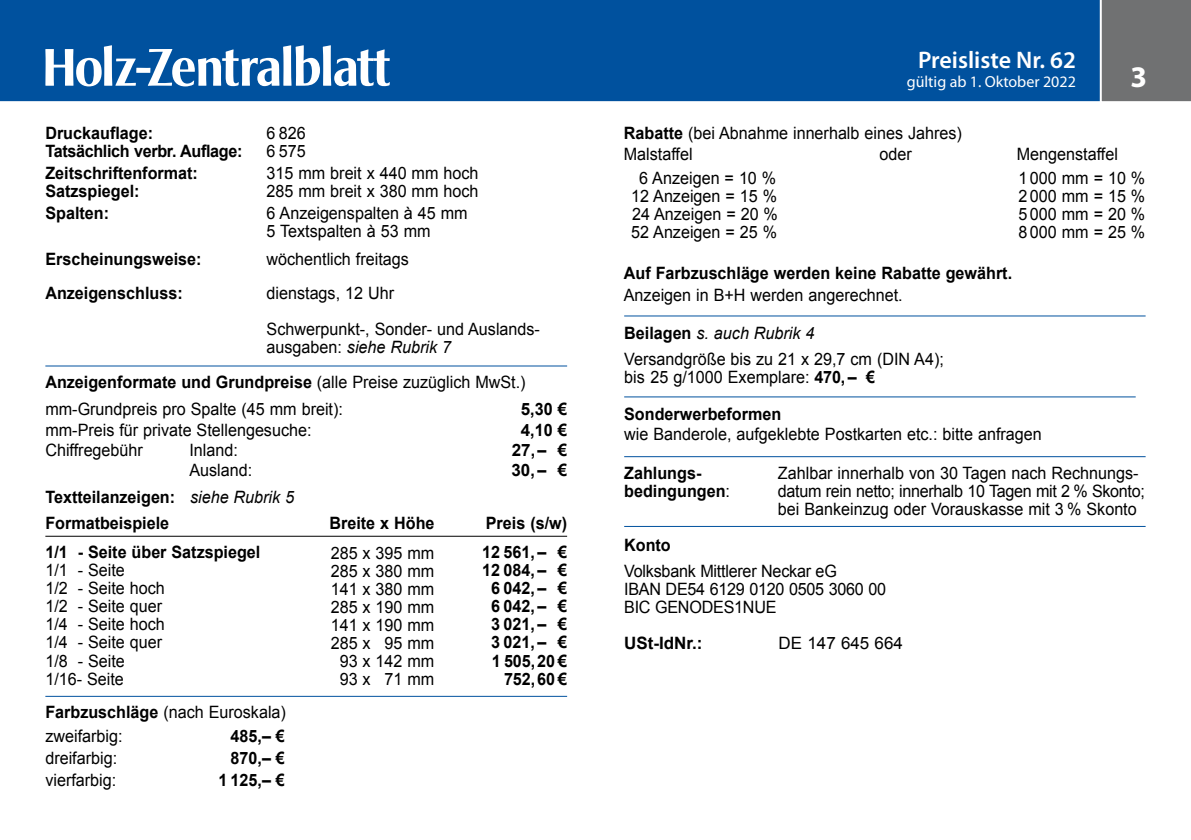
<style>
.page{position:relative;width:1191px;height:840px;background:#fff}
.page>*{position:absolute;margin:0;border:0;box-sizing:border-box;transform-origin:0 0}
.t1{font:700 30px "Myriad Pro";color:#fff}
.t2{font:600 24px "Myriad Pro";color:#fff}
.t3{font:17px/18px "Arial";color:#000;scale:.95 1}
.t4{font:700 17px/18px "Arial";color:#000;scale:.95 1}
.t5{font:700 17px/20.4px "Arial";color:#000;text-align:center}
.t6{font:700 17px "Arial";letter-spacing:-.02em;color:#000;scale:.95 1}
.t7{font:17px "Arial";color:#000}
.t8{font:16px "Myriad Pro";color:#fff}
.s1{font-style:italic}
.s2{font-weight:700}
.s3{font-weight:400;font-style:italic}
.s4{color:#fff}
.s5{font-weight:400}
</style>
<div class="page">
<div style="left:0;top:0;width:1099px;height:102px;background:#00519e"></div>
<div style="left:1099px;top:0;width:92px;height:102px;background:#707172"></div>
<svg style="left:45px;top:45px;width:345px;height:41px"></svg>
<hr style="left:45px;top:365px;width:522px;height:1px;background:#00519e">
<hr style="left:45px;top:535px;width:522px;height:1px;background:#000">
<hr style="left:45px;top:695px;width:522px;height:1px;background:#00519e">
<hr style="left:624px;top:315px;width:521px;height:1px;background:#00519e">
<hr style="left:624px;top:456px;width:521px;height:1px;background:#00519e">
<hr style="left:624px;top:396px;width:511px;height:1px;background:#00519e">
<hr style="left:624px;top:525px;width:521px;height:1px;background:#00519e">
<p class="t4" style="left:45px;top:124px;width:115px">Druckauflage:</p>
<p class="t3" style="left:266px;top:124px;width:43px">6 826</p>
<p class="t6" style="left:45px;top:139px;width:209px">Tatsächlich verbr. Auflage:</p>
<p class="t3" style="left:266px;top:142px;width:43px">6 575</p>
<p class="t4" style="left:45px;top:164px;width:162px">Zeitschriftenformat:</p>
<p class="t3" style="left:266px;top:164px;width:224px">315 mm breit x 440 mm hoch</p>
<p class="t4" style="left:45px;top:182px;width:101px">Satzspiegel:</p>
<p class="t3" style="left:266px;top:182px;width:224px">285 mm breit x 380 mm hoch</p>
<p class="t4" style="left:45px;top:204px;width:69px">Spalten:</p>
<p class="t3" style="left:266px;top:204px;width:213px">6 Anzeigenspalten à 45 mm<br>5 Textspalten à 53 mm</p>
<p class="t4" style="left:45px;top:250px;width:166px">Erscheinungsweise:</p>
<p class="t3" style="left:266px;top:250px;width:151px">wöchentlich freitags</p>
<p class="t4" style="left:45px;top:284px;width:146px">Anzeigenschluss:</p>
<p class="t3" style="left:266px;top:275px;width:289px;line-height:36px">dienstags, 12 Uhr<br>Schwerpunkt-, Sonder- und Auslands-</p>
<p class="t3" style="left:45px;top:329px;width:507px;line-height:35.4px;text-indent:221px">ausgaben: <span class="s1">siehe Rubrik 7<br></span><span class="s2">Anzeigenformate und Grundpreise</span> (alle Preise zuzüglich MwSt.)</p>
<p class="t3" style="left:45px;top:399px;width:315px;line-height:20.4px">mm-Grundpreis pro Spalte (45 mm breit): mm-Preis für private Stellengesuche:<br>Chiffregebühr</p>
<p class="t5" style="left:511px;top:399px;width:57px">5,30 €<br>4,10 €<br>27,– €<br>30,– €</p>
<p class="t3" style="left:189px;top:439px;width:68px;line-height:20.4px">Inland:<br>Ausland:</p>
<p class="t4" style="left:45px;top:484px;width:263px;line-height:26.2px">Textteilanzeigen: <span class="s3">siehe Rubrik 5<br></span>Formatbeispiele</p>
<p class="t4" style="left:45px;top:543px;width:228px">1/1 - Seite über Satzspiegel</p>
<p class="t3" style="left:45px;top:561px;width:127px">1/1 - Seite<br>1/2 - Seite hoch<br>1/2 - Seite quer<br>1/4 - Seite hoch<br>1/4 - Seite quer<br>1/8 - Seite<br>1/16- Seite</p>
<p class="t3" style="left:45px;top:699px;width:255px;line-height:24px"><span class="s2">Farbzuschläge</span> (nach Euroskala) zweifarbig:</p>
<p class="t3" style="left:45px;top:746px;width:77px;line-height:22px">dreifarbig: vierfarbig:</p>
<p class="t4" style="left:218px;top:724px;width:72px;line-height:22px;text-align:right">485,– €<br>870,– €<br>1 125,– €</p>
<p class="t4" style="left:329px;top:514px;width:112px">Breite x Höhe</p>
<p class="t4" style="left:486px;top:514px;width:87px">Preis (s/w)</p>
<p class="t3" style="left:331px;top:543px;width:111px;text-align:justify">285 x 395 mm 285 x 380 mm 141 x 380 mm 285 x 190 mm 141 x 190 mm 285 x <span class="s4">1</span>95 mm <span class="s4">2</span>93 x 142 mm <span class="s4">2</span>93 x <span class="s4">1</span>71 mm</p>
<p class="t4" style="left:482px;top:543px;width:91px;text-align:right">12 561, – €<br>12 084, – €<br>6 042,– €<br>6 042,– €<br>3 021,– €<br>3 021,– €<br>1 505,20 €<br>752,60 €</p>
<h2 class="t2" style="left:918px;top:44px;width:159px">Preisliste Nr. 62</h2>
<p class="t8" style="left:906px;top:72px;width:171px">gültig ab 1. Oktober 2022</p>
<h1 class="t1" style="left:1130px;top:57px;width:18px">3</h1>
<p class="t3" style="left:624px;top:123px;width:357px;line-height:20.4px"><span class="s2">Rabatte</span> (bei Abnahme innerhalb eines Jahres)<br>Malstaffel</p>
<p class="t3" style="left:879px;top:145px;width:36px">oder</p>
<p class="t3" style="left:1016px;top:145px;width:108px">Mengenstaffel</p>
<p class="t3" style="left:639px;top:169px;width:146px">6 Anzeigen = 10 %</p>
<p class="t3" style="left:1018px;top:169px;width:135px">1 000 mm = 10 %</p>
<p class="t3" style="left:631px;top:187px;width:155px">12 Anzeigen = 15 %</p>
<p class="t3" style="left:1018px;top:187px;width:135px">2 000 mm = 15 %</p>
<p class="t3" style="left:632px;top:205px;width:155px">24 Anzeigen = 20 %</p>
<p class="t3" style="left:1018px;top:205px;width:135px">5 000 mm = 20 %</p>
<p class="t3" style="left:631px;top:223px;width:155px">52 Anzeigen = 25 %</p>
<p class="t3" style="left:1018px;top:223px;width:135px">8 000 mm = 25 %</p>
<p class="t4" style="left:624px;top:264px;width:410px">Auf Farbzuschläge werden keine Rabatte gewährt.</p>
<p class="t3" style="left:624px;top:286px;width:295px">Anzeigen in B+H werden angerechnet.</p>
<p class="t3" style="left:624px;top:320px;width:338px;line-height:26px"><span class="s2">Beilagen</span> <span class="s1">s. auch Rubrik 4<br></span>Versandgröße bis zu 21 x 29,7 cm (DIN A4);</p>
<p class="t4" style="left:624px;top:359px;width:266px;line-height:36.8px"><span class="s5">bis 25 g/1000 Exemplare:</span> 470, – €<br>Sonderwerbeformen</p>
<p class="t3" style="left:624px;top:425px;width:441px">wie Banderole, aufgeklebte Postkarten etc.: bitte anfragen</p>
<p class="t4" style="left:624px;top:464px;width:113px">Zahlungs&shy;bedingungen<span class="s5">:</span></p>
<p class="t4" style="left:624px;top:536px;width:51px">Konto</p>
<p class="t3" style="left:624px;top:561px;width:277px">Volksbank Mittlerer Neckar eG<br>IBAN DE54 6129 0120 0505 3060 00<br>BIC GENODES1NUE</p>
<p class="t5" style="left:624px;top:632px;width:80px">USt-IdNr.:</p>
<p class="t7" style="left:778px;top:631px;width:126px">DE 147 645 664</p>
<p class="t3" style="left:778px;top:464px;width:388px">Zahlbar innerhalb von 30 Tagen nach Rechnungs&shy;datum rein netto; innerhalb 10 Tagen mit 2 % Skonto; bei Bankeinzug oder Vorauskasse mit 3 % Skonto</p>
</div>
